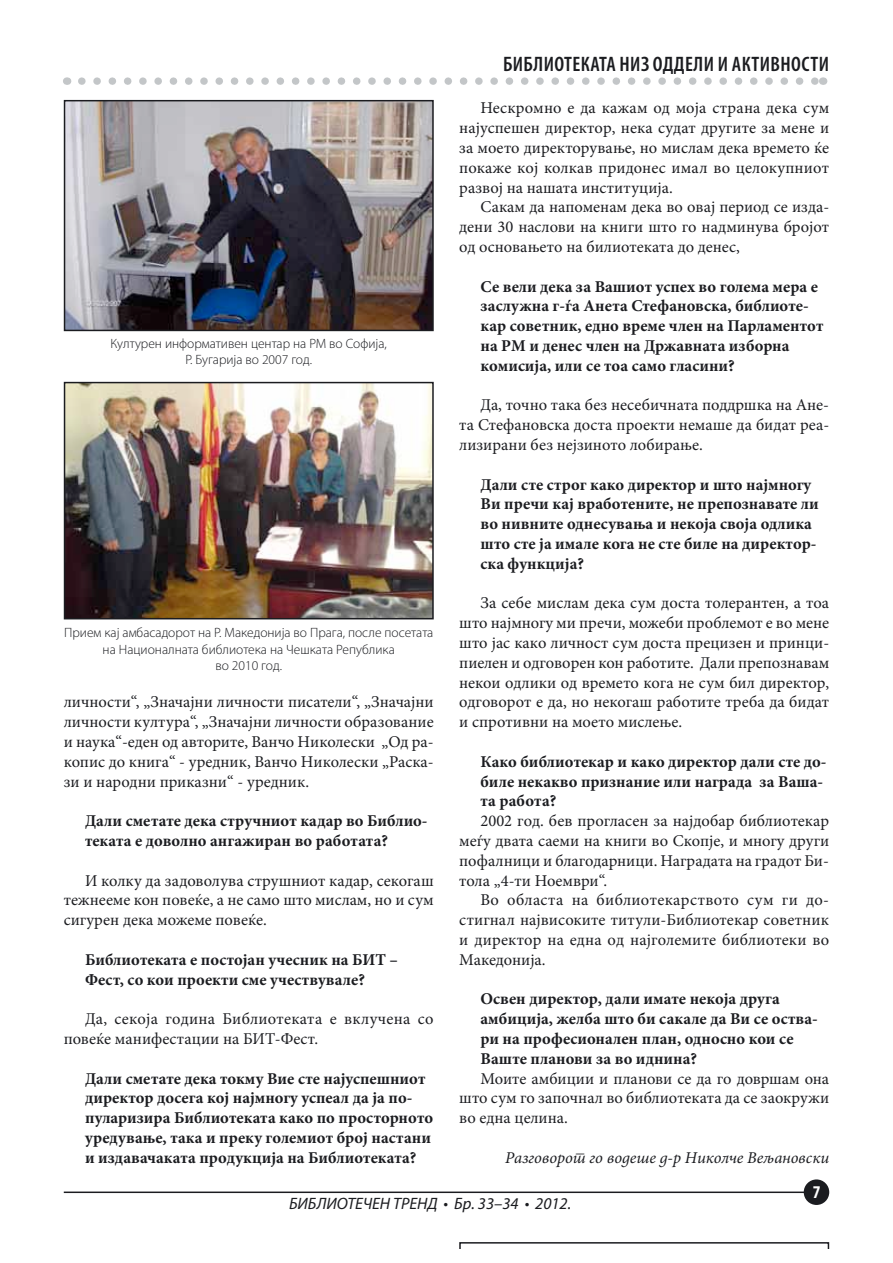
<style>
.page{position:relative;width:893px;height:1263px;background:#fff}
.page>*{position:absolute;margin:0;border:0;box-sizing:border-box;transform-origin:0 0}
.t1{font:600 condensed 21px "Myriad Pro";letter-spacing:.02em;color:#1b1c20}
.t2{font:700 condensed 18px "Myriad Pro";color:#fff}
.t3{font:16.5px/19.8px "Minion Pro";color:#1b1c20;text-align:justify}
.t4{font:700 16.5px/19.8px "Minion Pro";color:#1b1c20}
.t5{font:italic 16.5px "Minion Pro";color:#1b1c20}
.t6{font:italic 16.5px "Myriad Pro";color:#1b1c20}
.t7{font:300 13.5px/16.2px "Myriad Pro";color:#1b1c20;text-align:center}
</style>
<div class="page">
<div style="left:804px;top:1179px;width:25px;height:26px;background:#1b1c20;border-radius:50%"></div>
<hr style="left:64px;top:1191px;width:740px;height:2px;background:#1b1c20">
<svg style="left:82px;top:77px;width:733px;height:8px"></svg>
<img style="left:67px;top:103px;width:364px;height:225px">
<div style="left:64px;top:100px;width:370px;height:231px;border:2px solid #1b1c20"></div>
<img style="left:67px;top:385px;width:364px;height:231px">
<div style="left:64px;top:382px;width:370px;height:237px;border:2px solid #1b1c20"></div>
<svg style="left:459px;top:1242px;width:370px;height:6px"></svg>
<p class="t7" style="left:111px;top:335px;width:278px">Културен информативен центар на РМ во Софија,<br>Р. Бугарија во 2007 год.</p>
<p class="t7" style="left:64px;top:625px;width:371px">Прием кај амбасадорот на Р. Македонија во Прага, после посетата на Националната библиотека на Чешката Република<br>во 2010 год.</p>
<p class="t3" style="left:64px;top:692px;width:371px">личности“, „Значајни личности писатели“, „Значајни личности култура“, „Значајни личности образование и наука“-еден од авторите, Ванчо Николески „Од ра&shy;копис до книга“ - уредник, Ванчо Николески „Раска&shy;зи и народни приказни“ - уредник.</p>
<p class="t4" style="left:85px;top:811px;width:344px">Дали сметате дека стручниот кадар во Библио&shy;теката е доволно ангажиран во работата?</p>
<p class="t3" style="left:64px;top:870px;width:371px;text-indent:21px">И колку да задоволува струшниот кадар, секогаш тежнееме кон повеќе, а не само што мислам, но и сум сигурен дека можеме повеќе.</p>
<p class="t4" style="left:85px;top:949px;width:314px">Библиотеката е постојан учесник на БИТ –<br>Фест, со кои проекти сме учествувале?</p>
<p class="t3" style="left:64px;top:1009px;width:371px;text-indent:21px">Да, секоја година Библиотеката е вклучена со повеќе манифестации на БИТ-Фест.</p>
<p class="t4" style="left:85px;top:1068px;width:350px">Дали сметате дека токму Вие сте најуспешниот директор досега кој најмногу успеал да ја по&shy;пуларизира Библиотеката како по просторното уредување, така и преку големиот број настани и издавачаката продукција на Библиотеката?</p>
<p class="t1" style="left:503px;top:52px;width:327px">БИБЛИОТЕКАТА НИЗ ОДДЕЛИ И АКТИВНОСТИ</p>
<p class="t3" style="left:459px;top:98px;width:372px;text-indent:21px">Нескромно е да кажам од моја страна дека сум најуспешен директор, нека судат другите за мене и за моето директорување, но мислам дека времето ќе покаже кој колкав придонес имал во целокупниот развој на нашата институција.</p>
<p class="t3" style="left:459px;top:197px;width:371px;text-indent:21px">Сакам да напоменам дека во овај период се изда&shy;дени 30 наслови на книги што го надминува бројот од основањето на билиотеката до денес,</p>
<p class="t4" style="left:480px;top:276px;width:345px">Се вели дека за Вашиот успех во голема мера е заслужна г-ѓа Анета Стефановска, библиоте&shy;кар советник, едно време член на Парламентот на РМ и денес член на Државната изборна комисија, или се тоа само гласини?</p>
<p class="t3" style="left:459px;top:395px;width:371px;text-indent:21px">Да, точно така без несебичната поддршка на Ане&shy;та Стефановска доста проекти немаше да бидат реа&shy;лизирани без нејзиното лобирање.</p>
<p class="t4" style="left:480px;top:474px;width:340px">Дали сте строг како директор и што најмногу Ви пречи кај вработените, не препознавате ли во нивните однесувања и некоја своја одлика што сте ја имале кога не сте биле на директор&shy;ска функција?</p>
<p class="t3" style="left:459px;top:593px;width:372px;text-indent:21px">За себе мислам дека сум доста толерантен, а тоа што најмногу ми пречи, можеби проблемот е во мене што јас како личност сум доста прецизен и принци&shy;пиелен и одговорен кон работите. Дали препознавам некои одлики од времето кога не сум бил директор, одговорот е да, но некогаш работите треба да бидат и спротивни на моето мислење.</p>
<p class="t4" style="left:480px;top:751px;width:348px">Како библиотекар и како директор дали сте до&shy;биле некакво признание или награда за Ваша&shy;та работа?</p>
<p class="t3" style="left:459px;top:811px;width:371px;text-indent:21px">2002 год. бев прогласен за најдобар библиотекар меѓу двата саеми на книги во Скопје, и многу други пофалници и благодарници. Наградата на градот Би&shy;тола „4-ти Ноември“.</p>
<p class="t3" style="left:459px;top:890px;width:372px;text-indent:21px">Во областа на библиотекарството сум ги до&shy;стигнал највисоките титули-Библиотекар советник и директор на една од најголемите библиотеки во Македонија.</p>
<p class="t4" style="left:480px;top:989px;width:339px">Освен директор, дали имате некоја друга амбиција, желба што би сакале да Ви се оства&shy;ри на професионален план, односно кои се Ваште планови за во иднина?</p>
<p class="t3" style="left:459px;top:1068px;width:371px;text-indent:21px">Моите амбиции и планови се да го довршам она што сум го започнал во библиотеката да се заокружи во една целина.</p>
<p class="t5" style="left:505px;top:1146px;width:325px">Разговорот го водеше д-р Николче Вељановски</p>
<p class="t6" style="left:289px;top:1193px;width:284px">БИБЛИОТЕЧЕН ТРЕНД • Бр. 33–34 • 2012.</p>
<p class="t2" style="left:813px;top:1181px;width:9px">7</p>
</div>
